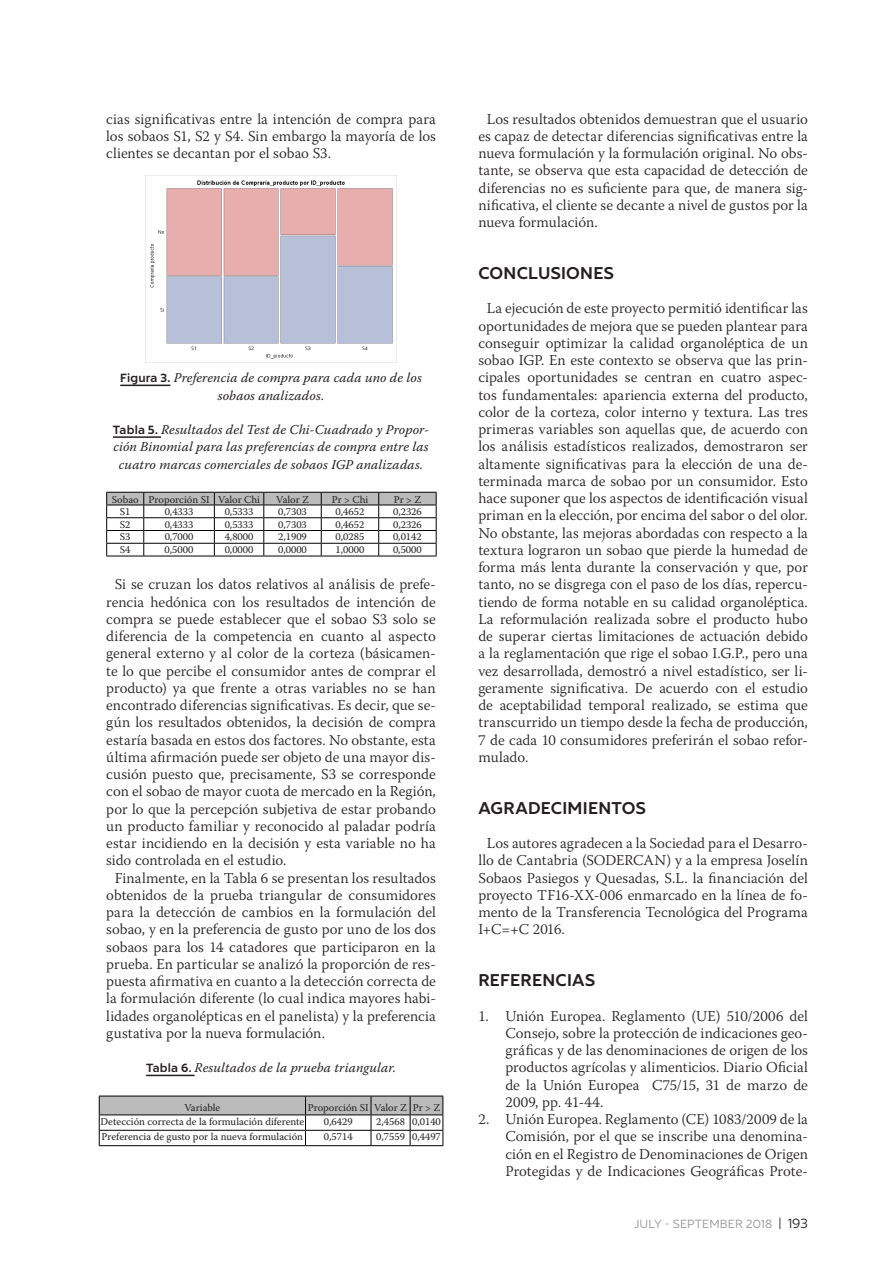
<style>
.page{position:relative;width:893px;height:1263px;background:#fff}
.page>*{position:absolute;margin:0;border:0;box-sizing:border-box;transform-origin:0 0}
.t1{font:700 17.25px "Liszt FY";letter-spacing:.015em;color:#231f20}
.t2{font:300 15px/17.2px "Warnock Pro";letter-spacing:.005em;color:#231f20;text-align:justify}
.t3{font:italic 13.5px/17.2px "Warnock Pro";letter-spacing:.01em;color:#231f20;text-align:center}
.t4{font:12px "Liszt FY";letter-spacing:.01em;color:#939598}
.t5{font:10.5px "Warnock Pro";color:#231f20}
.s1{font-family:"Liszt FY";font-weight:700;font-style:normal;font-size:12px}
.s2{font-size:13.5px;color:#231f20}
</style>
<div class="page">
<hr style="left:120px;top:385px;width:50px;height:1px;background:#231f20">
<hr style="left:113px;top:436px;width:48px;height:2px;background:#231f20">
<hr style="left:146px;top:1075px;width:49px;height:1px;background:#231f20">
<img style="left:146px;top:175px;width:250px;height:188px">
<svg style="left:106px;top:492px;width:331px;height:64px"></svg>
<hr style="left:106px;top:556px;width:38px;height:1px;background:#000">
<hr style="left:144px;top:556px;width:70px;height:1px;background:#000">
<hr style="left:214px;top:556px;width:50px;height:1px;background:#000">
<hr style="left:264px;top:556px;width:57px;height:1px;background:#000">
<hr style="left:321px;top:556px;width:58px;height:1px;background:#000">
<hr style="left:379px;top:556px;width:58px;height:1px;background:#000">
<svg style="left:99px;top:1096px;width:345px;height:50px"></svg>
<hr style="left:99px;top:1145px;width:207px;height:1px;background:#000">
<hr style="left:306px;top:1145px;width:65px;height:1px;background:#000">
<hr style="left:371px;top:1145px;width:39px;height:1px;background:#000">
<hr style="left:410px;top:1145px;width:33px;height:1px;background:#000">
<p class="t2" style="left:106px;top:110px;width:331px">cias significativas entre la intención de compra para los sobaos S1, S2 y S4. Sin embargo la mayoría de los clientes se decantan por el sobao S3.</p>
<p class="t3" style="left:120px;top:369px;width:303px"><span class="s1">Figura 3.</span> Preferencia de compra para cada uno de los sobaos analizados.</p>
<p class="t3" style="left:113px;top:421px;width:318px"><span class="s1">Tabla 5.</span> Resultados del Test de Chi-Cuadrado y Propor&shy;ción Binomial para las preferencias de compra entre las cuatro marcas comerciales de sobaos IGP analizadas.</p>
<p class="t5" style="left:112px;top:493px;width:150px">Sobao Proporción SI Valor Chi</p>
<p class="t5" style="left:276px;top:493px;width:34px">Valor Z</p>
<p class="t5" style="left:332px;top:493px;width:38px">Pr &gt; Chi</p>
<p class="t5" style="left:394px;top:493px;width:29px">Pr &gt; Z</p>
<p class="t5" style="left:120px;top:505px;width:12px">S1</p>
<p class="t5" style="left:165px;top:505px;width:30px">0,4333</p>
<p class="t5" style="left:225px;top:505px;width:30px">0,5333</p>
<p class="t5" style="left:278px;top:505px;width:30px">0,7303</p>
<p class="t5" style="left:336px;top:505px;width:30px">0,4652</p>
<p class="t5" style="left:393px;top:505px;width:30px">0,2326</p>
<p class="t5" style="left:120px;top:518px;width:12px">S2</p>
<p class="t5" style="left:165px;top:518px;width:30px">0,4333</p>
<p class="t5" style="left:225px;top:518px;width:30px">0,5333</p>
<p class="t5" style="left:278px;top:518px;width:30px">0,7303</p>
<p class="t5" style="left:336px;top:518px;width:30px">0,4652</p>
<p class="t5" style="left:393px;top:518px;width:30px">0,2326</p>
<p class="t5" style="left:120px;top:531px;width:12px">S3</p>
<p class="t5" style="left:165px;top:531px;width:30px">0,7000</p>
<p class="t5" style="left:225px;top:531px;width:30px">4,8000</p>
<p class="t5" style="left:278px;top:531px;width:30px">2,1909</p>
<p class="t5" style="left:336px;top:531px;width:30px">0,0285</p>
<p class="t5" style="left:393px;top:531px;width:30px">0,0142</p>
<p class="t5" style="left:120px;top:543px;width:12px">S4</p>
<p class="t5" style="left:165px;top:543px;width:30px">0,5000</p>
<p class="t5" style="left:225px;top:543px;width:30px">0,0000</p>
<p class="t5" style="left:278px;top:543px;width:30px">0,0000</p>
<p class="t5" style="left:336px;top:543px;width:30px">1,0000</p>
<p class="t5" style="left:393px;top:543px;width:30px">0,5000</p>
<p class="t2" style="left:115px;top:575px;width:322px">Si se cruzan los datos relativos al análisis de prefe-</p>
<p class="t2" style="left:106px;top:593px;width:331px">rencia hedónica con los resultados de intención de</p>
<p class="t2" style="left:106px;top:610px;width:331px">compra se puede establecer que el sobao S3 solo se</p>
<p class="t2" style="left:106px;top:627px;width:331px">diferencia de la competencia en cuanto al aspecto</p>
<p class="t2" style="left:106px;top:644px;width:331px">general externo y al color de la corteza (básicamen-</p>
<p class="t2" style="left:106px;top:662px;width:331px">te lo que percibe el consumidor antes de comprar el</p>
<p class="t2" style="left:106px;top:679px;width:331px">producto) ya que frente a otras variables no se han</p>
<p class="t2" style="left:106px;top:696px;width:331px">encontrado diferencias significativas. Es decir, que se-</p>
<p class="t2" style="left:106px;top:713px;width:331px">gún los resultados obtenidos, la decisión de compra</p>
<p class="t2" style="left:106px;top:731px;width:331px">estaría basada en estos dos factores. No obstante, esta</p>
<p class="t2" style="left:106px;top:748px;width:331px">última afirmación puede ser objeto de una mayor dis-</p>
<p class="t2" style="left:106px;top:765px;width:331px">cusión puesto que, precisamente, S3 se corresponde</p>
<p class="t2" style="left:106px;top:782px;width:331px">con el sobao de mayor cuota de mercado en la Región,</p>
<p class="t2" style="left:106px;top:800px;width:331px">por lo que la percepción subjetiva de estar probando</p>
<p class="t2" style="left:106px;top:817px;width:331px">un producto familiar y reconocido al paladar podría</p>
<p class="t2" style="left:106px;top:834px;width:331px">estar incidiendo en la decisión y esta variable no ha</p>
<p class="t2" style="left:106px;top:851px;width:182px">sido controlada en el estudio.</p>
<p class="t2" style="left:115px;top:869px;width:322px">Finalmente, en la Tabla 6 se presentan los resultados</p>
<p class="t2" style="left:106px;top:886px;width:331px">obtenidos de la prueba triangular de consumidores</p>
<p class="t2" style="left:106px;top:903px;width:331px">para la detección de cambios en la formulación del</p>
<p class="t2" style="left:106px;top:920px;width:331px">sobao, y en la preferencia de gusto por uno de los dos</p>
<p class="t2" style="left:106px;top:938px;width:331px">sobaos para los 14 catadores que participaron en la</p>
<p class="t2" style="left:106px;top:955px;width:331px">prueba. En particular se analizó la proporción de res-</p>
<p class="t2" style="left:106px;top:972px;width:331px">puesta afirmativa en cuanto a la detección correcta de</p>
<p class="t2" style="left:106px;top:989px;width:331px">la formulación diferente (lo cual indica mayores habi-</p>
<p class="t2" style="left:106px;top:1007px;width:331px">lidades organolépticas en el panelista) y la preferencia</p>
<p class="t2" style="left:106px;top:1024px;width:220px">gustativa por la nueva formulación.</p>
<p class="t3" style="left:146px;top:1059px;width:251px"><span class="s1">Tabla 6.</span> Resultados de la prueba triangular.</p>
<p class="t5" style="left:184px;top:1101px;width:38px">Variable</p>
<p class="t5" style="left:308px;top:1101px;width:134px">Proporción SI Valor Z Pr &gt; Z</p>
<p class="t5" style="left:100px;top:1115px;width:205px">Detección correcta de la formulación diferente</p>
<p class="t5" style="left:324px;top:1115px;width:30px">0,6429</p>
<p class="t5" style="left:376px;top:1115px;width:66px">2,4568 0,0140</p>
<p class="t5" style="left:102px;top:1130px;width:203px">Preferencia de gusto por la nueva formulación</p>
<p class="t5" style="left:324px;top:1130px;width:30px">0,5714</p>
<p class="t5" style="left:376px;top:1130px;width:66px">0,7559 0,4497</p>
<p class="t2" style="left:478px;top:110px;width:331px;text-indent:9px">Los resultados obtenidos demuestran que el usuario es capaz de detectar diferencias significativas entre la nueva formulación y la formulación original. No obs&shy;tante, se observa que esta capacidad de detección de diferencias no es suficiente para que, de manera sig&shy;nificativa, el cliente se decante a nivel de gustos por la nueva formulación.</p>
<p class="t1" style="left:478px;top:262px;width:137px">CONCLUSIONES</p>
<p class="t2" style="left:478px;top:299px;width:331px;text-indent:9px">La ejecución de este proyecto permitió identificar las oportunidades de mejora que se pueden plantear para conseguir optimizar la calidad organoléptica de un sobao IGP. En este contexto se observa que las prin&shy;cipales oportunidades se centran en cuatro aspec&shy;tos fundamentales: apariencia externa del producto, color de la corteza, color interno y textura. Las tres primeras variables son aquellas que, de acuerdo con los análisis estadísticos realizados, demostraron ser altamente significativas para la elección de una de&shy;terminada marca de sobao por un consumidor. Esto hace suponer que los aspectos de identificación visual priman en la elección, por encima del sabor o del olor.<br>No obstante, las mejoras abordadas con respecto a la textura lograron un sobao que pierde la humedad de forma más lenta durante la conservación y que, por tanto, no se disgrega con el paso de los días, repercu&shy;tiendo de forma notable en su calidad organoléptica.<br>La reformulación realizada sobre el producto hubo de superar ciertas limitaciones de actuación debido a la reglamentación que rige el sobao I.G.P., pero una vez desarrollada, demostró a nivel estadístico, ser li&shy;geramente significativa. De acuerdo con el estudio de aceptabilidad temporal realizado, se estima que transcurrido un tiempo desde la fecha de producción, 7 de cada 10 consumidores preferirán el sobao refor&shy;mulado.</p>
<p class="t1" style="left:478px;top:797px;width:169px">AGRADECIMIENTOS</p>
<p class="t2" style="left:478px;top:834px;width:331px;text-indent:9px">Los autores agradecen a la Sociedad para el Desarro&shy;llo de Cantabria (SODERCAN) y a la empresa Joselín Sobaos Pasiegos y Quesadas, S.L. la financiación del proyecto TF16-XX-006 enmarcado en la línea de fo&shy;mento de la Transferencia Tecnológica del Programa I+C=+C 2016.</p>
<p class="t1" style="left:478px;top:969px;width:118px">REFERENCIAS</p>
<p class="t2" style="left:505px;top:1007px;width:304px;text-indent:-27px">1. Unión Europea. Reglamento (UE) 510/2006 del Consejo, sobre la protección de indicaciones geo&shy;gráficas y de las denominaciones de origen de los productos agrícolas y alimenticios. Diario Oficial de la Unión Europea C75/15, 31 de marzo de 2009, pp. 41-44.</p>
<p class="t2" style="left:505px;top:1110px;width:304px;text-indent:-27px">2. Unión Europea. Reglamento (CE) 1083/2009 de la Comisión, por el que se inscribe una denomina&shy;ción en el Registro de Denominaciones de Origen Protegidas y de Indicaciones Geográficas Prote-</p>
<p class="t4" style="left:634px;top:1216px;width:175px">JULY - SEPTEMBER 2018 <span class="s2">| 193</span></p>
</div>
